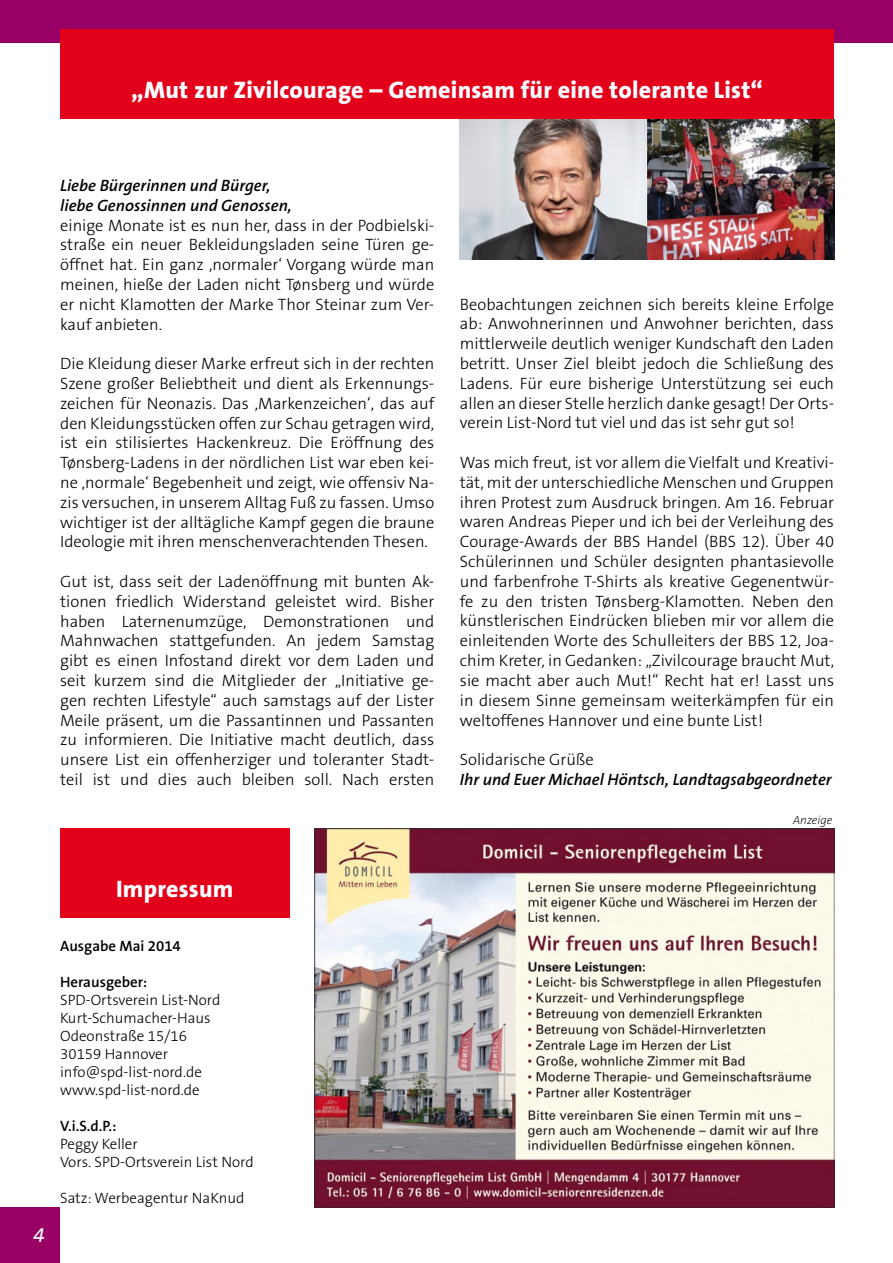
<style>
.page{position:relative;width:893px;height:1263px;background:#fff}
.page>*{position:absolute;margin:0;border:0;box-sizing:border-box;transform-origin:0 0}
.t1{font:800 24px "The Sans B8";letter-spacing:.01em;color:#fff}
.t2{font:italic 21px "The Sans B5 Plain";color:#fff}
.t3{font:300 16.5px/19.8px "The Sans B3";color:#000;text-align:justify}
.t4{font:italic 600 16.5px/19.8px "The Sans B6";color:#000}
.t5{font:300 15px/18px "The Sans B3";color:#000}
.t6{font:600 15px "The Sans B6";color:#000}
.t7{font:italic 200 12px "The Sans B2";color:#000}
</style>
<div class="page">
<div style="left:0;top:0;width:893px;height:43px;background:#980066"></div>
<img style="left:315px;top:829px;width:519px;height:378px">
<div style="left:60px;top:30px;width:774px;height:89px;background:#e2001a"></div>
<img style="left:460px;top:119px;width:374px;height:140px">
<div style="left:0;top:1208px;width:60px;height:55px;background:#980066"></div>
<div style="left:60px;top:829px;width:229px;height:89px;background:#e2001a"></div>
<h1 class="t1" style="left:131px;top:77px;width:633px">„Mut zur Zivilcourage – Gemeinsam für eine tolerante List“</h1>
<p class="t4" style="left:60px;top:176px;width:233px">Liebe Bürgerinnen und Bürger, liebe Genossinnen und Genossen,</p>
<p class="t3" style="left:60px;top:216px;width:376px">einige Monate ist es nun her, dass in der Podbielski&shy;straße ein neuer Bekleidungsladen seine Türen ge&shy;öffnet hat. Ein ganz ‚normaler‘ Vorgang würde man meinen, hieße der Laden nicht Tønsberg und würde er nicht Klamotten der Marke Thor Steinar zum Ver&shy;kauf anbieten.</p>
<p class="t3" style="left:60px;top:354px;width:376px">Die Kleidung dieser Marke erfreut sich in der rechten Szene großer Beliebtheit und dient als Erkennungs&shy;zeichen für Neonazis. Das ‚Markenzeichen‘, das auf den Kleidungsstücken offen zur Schau getragen wird, ist ein stilisiertes Hackenkreuz. Die Eröffnung des Tønsberg-Ladens in der nördlichen List war eben kei&shy;ne ‚normale‘ Begebenheit und zeigt, wie offensiv Na&shy;zis versuchen, in unserem Alltag Fuß zu fassen. Umso wichtiger ist der alltägliche Kampf gegen die braune Ideologie mit ihren menschenverachtenden Thesen.</p>
<p class="t3" style="left:60px;top:572px;width:376px">Gut ist, dass seit der Ladenöffnung mit bunten Ak&shy;tionen friedlich Widerstand geleistet wird. Bisher haben Laternenumzüge, Demonstrationen und Mahnwachen stattgefunden. An jedem Samstag gibt es einen Infostand direkt vor dem Laden und seit kurzem sind die Mitglieder der „Initiative ge&shy;gen rechten Lifestyle“ auch samstags auf der Lister Meile präsent, um die Passantinnen und Passanten zu informieren. Die Initiative macht deutlich, dass unsere List ein offenherziger und toleranter Stadt&shy;teil ist und dies auch bleiben soll. Nach ersten</p>
<p class="t2" style="left:33px;top:1224px;width:13px">4</p>
<h1 class="t1" style="left:116px;top:876px;width:119px">Impressum</h1>
<p class="t6" style="left:60px;top:938px;width:122px">Ausgabe Mai 2014</p>
<p class="t6" style="left:60px;top:974px;width:89px">Herausgeber:</p>
<p class="t5" style="left:60px;top:991px;width:162px">SPD-Ortsverein List-Nord<br>Kurt-Schumacher-Haus<br>Odeonstraße 15/16<br>30159 Hannover info@spd-list-nord.de www.spd-list-nord.de</p>
<p class="t6" style="left:60px;top:1118px;width:58px">V.i.S.d.P.:</p>
<p class="t5" style="left:60px;top:1135px;width:195px">Peggy Keller<br>Vors. SPD-Ortsverein List Nord</p>
<p class="t5" style="left:60px;top:1189px;width:186px">Satz: Werbeagentur NaKnud</p>
<p class="t3" style="left:460px;top:295px;width:376px">Beobachtungen zeichnen sich bereits kleine Erfolge ab: Anwohnerinnen und Anwohner berichten, dass mittlerweile deutlich weniger Kundschaft den Laden betritt. Unser Ziel bleibt jedoch die Schließung des Ladens. Für eure bisherige Unterstützung sei euch allen an dieser Stelle herzlich danke gesagt! Der Orts&shy;verein List-Nord tut viel und das ist sehr gut so!</p>
<p class="t3" style="left:460px;top:453px;width:376px">Was mich freut, ist vor allem die Vielfalt und Kreativi&shy;tät, mit der unterschiedliche Menschen und Gruppen ihren Protest zum Ausdruck bringen. Am 16. Februar waren Andreas Pieper und ich bei der Verleihung des Courage-Awards der BBS Handel (BBS 12). Über 40<br>Schülerinnen und Schüler designten phantasievolle und farbenfrohe T-Shirts als kreative Gegenentwür&shy;fe zu den tristen Tønsberg-Klamotten. Neben den künstlerischen Eindrücken blieben mir vor allem die einleitenden Worte des Schulleiters der BBS 12, Joa&shy;chim Kreter, in Gedanken: „Zivilcourage braucht Mut, sie macht aber auch Mut!“ Recht hat er! Lasst uns in diesem Sinne gemeinsam weiterkämpfen für ein weltoffenes Hannover und eine bunte List!</p>
<p class="t3" style="left:460px;top:750px;width:135px">Solidarische Grüße</p>
<p class="t4" style="left:460px;top:770px;width:373px">Ihr und Euer Michael Höntsch, Landtagsabgeordneter</p>
<p class="t7" style="left:793px;top:814px;width:41px">Anzeige</p>
</div>
